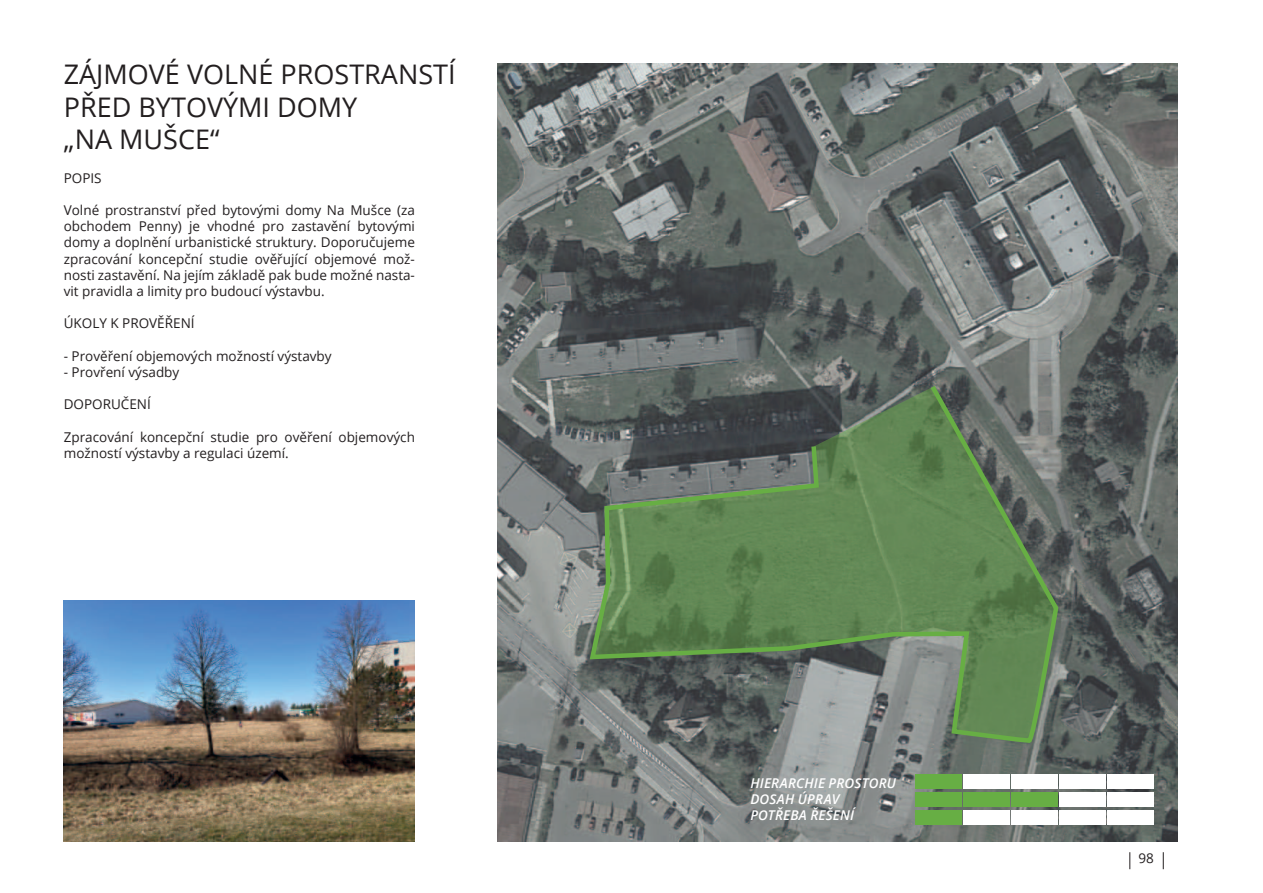
<style>
.page{position:relative;width:1263px;height:893px;background:#fff}
.page>*{position:absolute;margin:0;border:0;box-sizing:border-box;transform-origin:0 0}
.t1{font:27px/32.4px "Open Sans";color:#231f20}
.t2{font:13.5px/16.2px "Open Sans";color:#231f20;text-align:justify}
.t3{font:italic 600 13.5px/16px "Open Sans";letter-spacing:.015em;color:#fff}
</style>
<div class="page">
<img style="left:497px;top:64px;width:681px;height:778px">
<svg style="left:1129px;top:852px;width:1px;height:17px"></svg>
<svg style="left:1163px;top:852px;width:1px;height:17px"></svg>
<div style="left:1107px;top:775px;width:47px;height:14px;background:#fff"></div>
<div style="left:1107px;top:792px;width:47px;height:15px;background:#fff"></div>
<div style="left:1107px;top:810px;width:47px;height:14px;background:#fff"></div>
<div style="left:1011px;top:792px;width:47px;height:15px;background:#67ae44"></div>
<div style="left:1011px;top:810px;width:47px;height:14px;background:#fff"></div>
<div style="left:1059px;top:775px;width:47px;height:14px;background:#fff"></div>
<div style="left:1059px;top:792px;width:47px;height:15px;background:#fff"></div>
<div style="left:1059px;top:810px;width:47px;height:14px;background:#fff"></div>
<div style="left:963px;top:792px;width:47px;height:15px;background:#67ae44"></div>
<div style="left:963px;top:810px;width:47px;height:14px;background:#fff"></div>
<div style="left:915px;top:792px;width:47px;height:15px;background:#67ae44"></div>
<div style="left:915px;top:810px;width:47px;height:14px;background:#67ae44"></div>
<img style="left:64px;top:600px;width:351px;height:242px">
<svg style="left:587px;top:381px;width:473px;height:420px;background:#687c64"></svg>
<h1 class="t1" style="left:64px;top:58px;width:393px">ZÁJMOVÉ VOLNÉ PROSTRANSTÍ<br>PŘED BYTOVÝMI DOMY<br>„NA MUŠCE“</h1>
<p class="t2" style="left:64px;top:169px;width:39px">POPIS</p>
<p class="t2" style="left:64px;top:202px;width:353px">Volné prostranství před bytovými domy Na Mušce (za obchodem Penny) je vhodné pro zastavění bytovými domy a doplnění urbanistické struktury. Doporučujeme zpracování koncepční studie ověřující objemové mož&shy;nosti zastavění. Na jejím základě pak bude možné nasta&shy;vit pravidla a limity pro budoucí výstavbu.</p>
<p class="t2" style="left:64px;top:315px;width:132px">ÚKOLY K PROVĚŘENÍ</p>
<p class="t2" style="left:64px;top:347px;width:269px">- Prověření objemových možností výstavby</p>
<p class="t2" style="left:64px;top:364px;width:117px">- Provření výsadby</p>
<p class="t2" style="left:64px;top:396px;width:89px">DOPORUČENÍ</p>
<p class="t2" style="left:64px;top:428px;width:353px">Zpracování koncepční studie pro ověření objemových možností výstavby a regulaci území.</p>
<p class="t3" style="left:750px;top:774px;width:147px">HIERARCHIE PROSTORU<br>DOSAH ÚPRAV<br>POTŘEBA ŘEŠENÍ</p>
<p class="t2" style="left:1138px;top:849px;width:17px">98</p>
</div>
